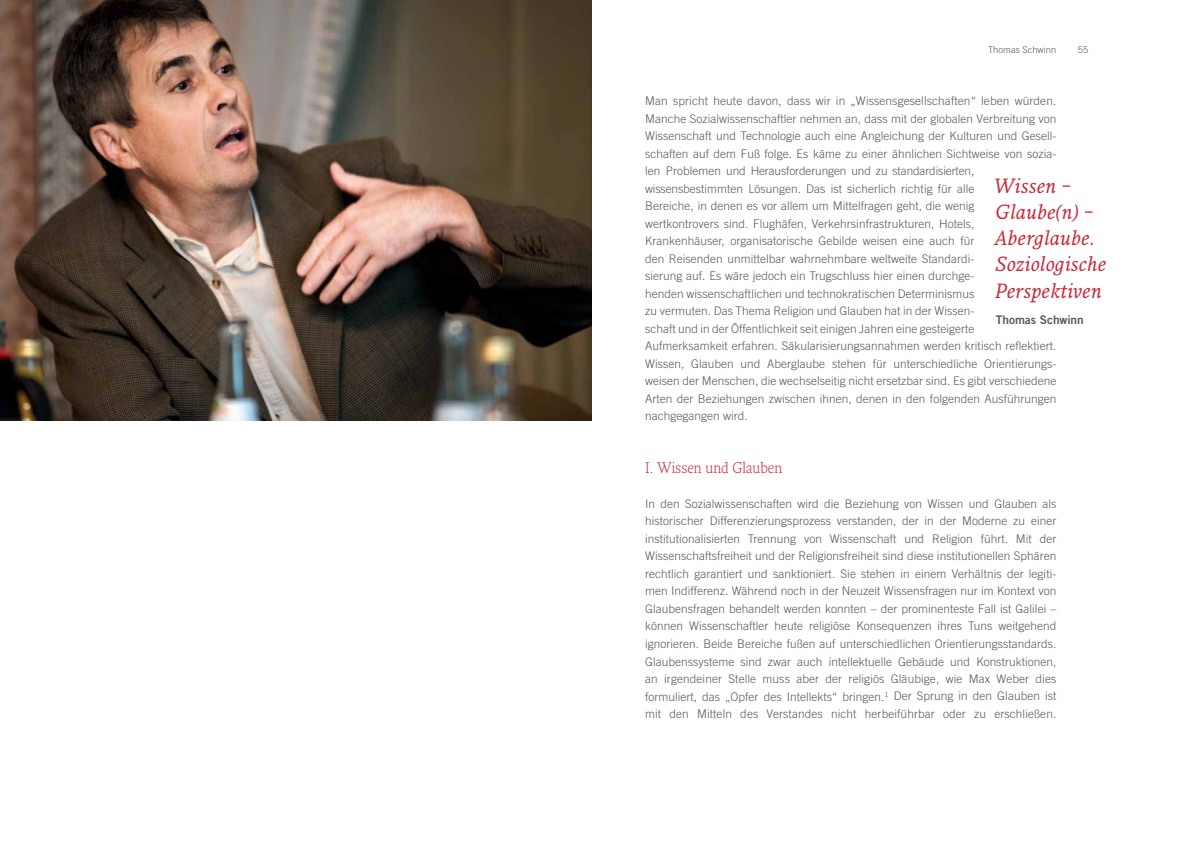
<style>
.page{position:relative;width:1184px;height:851px;background:#fff}
.page>*{position:absolute;margin:0;border:0;box-sizing:border-box;transform-origin:0 0}
.t1{font:italic 20px/26.2px "Fresco Pro";color:#c92435}
.t2{font:300 15px "Fresco Pro";color:#c92435}
.t3{font:300 11.88px/17.5px "Trade Gothic LT Pro";letter-spacing:.005em;color:#58595b}
.t4{font:11.88px "Trade Gothic LT Pro Bd 2";color:#58595b}
.t5{font:300 9.38px "Trade Gothic LT Pro";color:#58595b}
</style>
<div class="page">
<img style="left:0;top:0;width:592px;height:420px">
<p class="t5" style="left:988px;top:44px;width:70px">Thomas Schwinn</p>
<p class="t5" style="left:1077px;top:44px;width:12px">55</p>
<p class="t3" style="left:645px;top:92px;width:413px">Man spricht heute davon, dass wir in „Wissensgesellschaften“ leben würden.<br>Manche Sozialwissenschaftler nehmen an, dass mit der globalen Verbreitung von Wissenschaft und Technologie auch eine Angleichung der Kulturen und Gesell&shy;schaften auf dem Fuß folge. Es käme zu einer ähnlichen Sichtweise von sozia&shy;len Problemen und Herausforderungen und zu standardisierten, wissensbestimmten Lösungen. Das ist sicherlich richtig für alle<br>Bereiche, in denen es vor allem um Mittelfragen geht, die wenig<br>wertkontrovers sind. Flughäfen, Verkehrsinfrastrukturen, Hotels, Krankenhäuser, organisatorische Gebilde weisen eine auch für<br>den Reisenden unmittelbar wahrnehmbare weltweite Standardi-<br>sierung auf. Es wäre jedoch ein Trugschluss hier einen durchge-<br>henden wissenschaftlichen und technokratischen Determinismus<br>zu vermuten. Das Thema Religion und Glauben hat in der Wissen-<br>schaft und in der Öffentlichkeit seit einigen Jahren eine gesteigerte Aufmerksamkeit erfahren. Säkularisierungsannahmen werden kritisch reflektiert.<br>Wissen, Glauben und Aberglaube stehen für unterschiedliche Orientierungs&shy;weisen der Menschen, die wechselseitig nicht ersetzbar sind. Es gibt verschiedene Arten der Beziehungen zwischen ihnen, denen in den folgenden Ausführungen nachgegangen wird.</p>
<p class="t2" style="left:645px;top:458px;width:139px">I. Wissen und Glauben</p>
<p class="t3" style="left:645px;top:494px;width:413px;text-align:justify">I n den Sozialwissenschaften wird die Beziehung von Wissen und Glauben als historischer Differenzierungsprozess verstanden, der in der Moderne zu einer institutionalisierten Trennung von Wissenschaft und Religion führt. Mit der Wissenschaftsfreiheit und der Religionsfreiheit sind diese institutionellen Sphären rechtlich garantiert und sanktioniert. Sie stehen in einem Verhältnis der legiti&shy;men I ndifferenz. Während noch in der Neuzeit Wissensfragen nur im Kontext von Glaubensfragen behandelt werden konnten – der prominenteste Fall ist Galilei – können Wissenschaftler heute religiöse Konsequenzen ihres Tuns weitgehend ignorieren. Beide Bereiche fußen auf unterschiedlichen Orientierungsstandards.<br>Glaubenssysteme sind zwar auch intellektuelle Gebäude und Konstruktionen, an irgendeiner Stelle muss aber der religiös Gläubige, wie Max Weber dies formuliert, das „Opfer des I ntellekts“ bringen.<sup>1</sup> Der Sprung in den Glauben ist mit den Mitteln des Verstandes nicht herbeiführbar oder zu erschließen.</p>
<h1 class="t1" style="left:994px;top:172px;width:113px">Wissen –<br>Glaube(n) –<br>Aberglaube.<br>Soziologische<br>Perspektiven</h1>
<p class="t4" style="left:995px;top:312px;width:89px">Thomas Schwinn</p>
</div>
